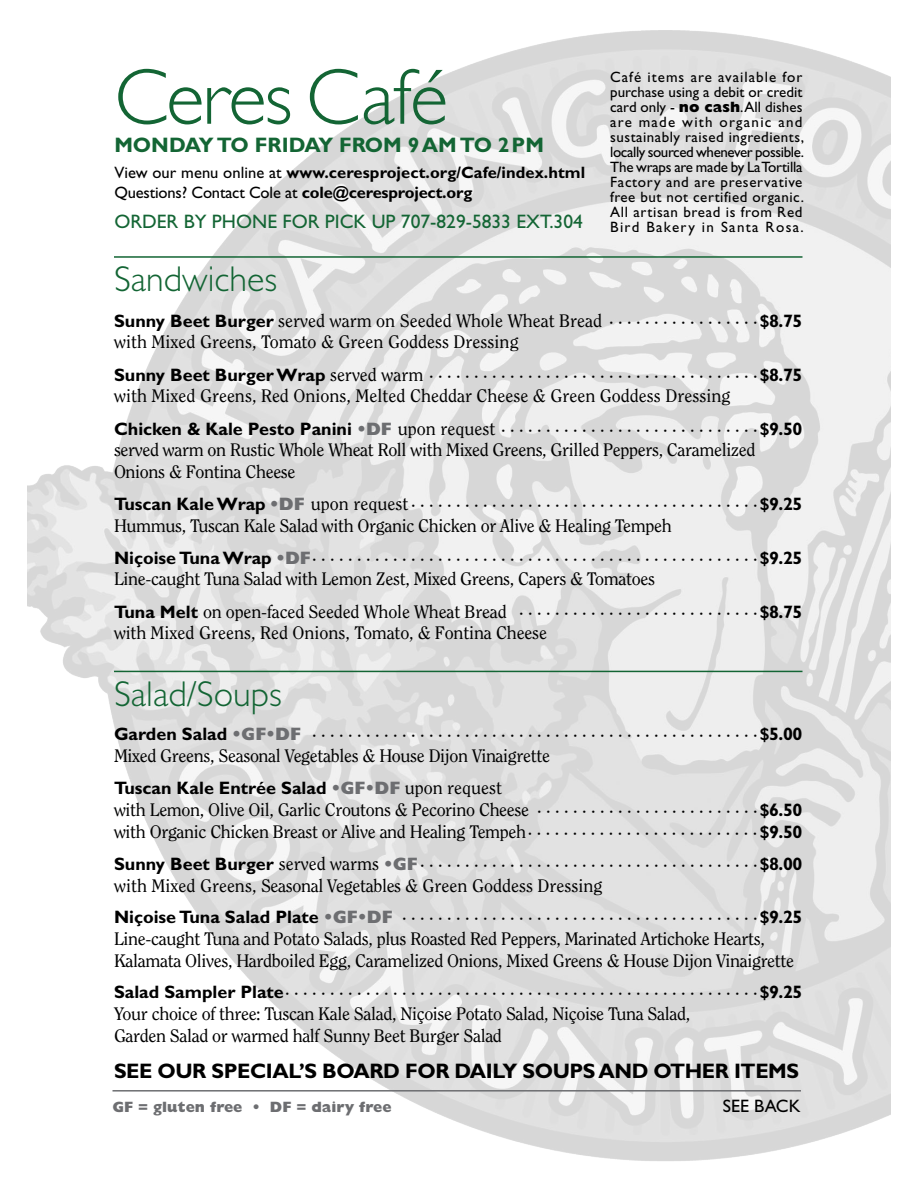
<style>
.page{position:relative;width:918px;height:1188px;background:#fff}
.page>*{position:absolute;margin:0;border:0;box-sizing:border-box;transform-origin:0 0}
.t1{font:300 79.5px "Gill Sans";letter-spacing:-.025em;color:#136534}
.t2{font:300 36px "Gill Sans";color:#136534}
.t3{font:700 21px "Gill Sans";letter-spacing:-.02em;color:#000}
.t4{font:700 21px "Gill Sans";color:#136534}
.t5{font:19.5px "Gill Sans";color:#136534}
.t6{font:18px/21.6px "Clearface Std";letter-spacing:-.02em;color:#000}
.t7{font:18px/21.6px "Clearface Std";color:#000}
.t8{font:700 18px "Gill Sans";color:#000}
.t9{font:18px "Gill Sans";color:#000}
.t10{font:700 16.5px/19.8px "Gill Sans";letter-spacing:.005em;color:#000}
.t11{font:15px/15px "Gill Sans";letter-spacing:.045em;color:#000;text-align:justify}
.t12{font:800 15px "Gill Sans";color:#6d6e71}
.s1{font-weight:400}
.s2{font-weight:800}
.s3{font-family:"Gill Sans";font-weight:700}
.s4{font-family:"Gill Sans";font-weight:800;color:#6d6e71}
.s5{font-weight:800;color:#6d6e71}
.s6{font-family:"Clearface Std";font-weight:400}
</style>
<div class="page">
<img style="left:27px;top:31px;width:864px;height:1130px">
<hr style="left:114px;top:256px;width:688px;height:2px;background:#136534">
<hr style="left:114px;top:671px;width:688px;height:1px;background:#136534">
<hr style="left:112px;top:1090px;width:689px;height:2px;background:#6d6e71">
<h1 class="t1" style="left:114px;top:52px;width:335px">Ceres Café</h1>
<p class="t4" style="left:114px;top:132px;width:431px">MONDAY TO FRIDAY FROM 9AM TO 2PM</p>
<p class="t10" style="left:114px;top:163px;width:472px"><span class="s1">View our menu online at</span> www.ceresproject.org/Cafe/index.html<br><span class="s1">Questions? Contact Cole at</span> cole@ceresproject.org</p>
<p class="t5" style="left:114px;top:210px;width:470px">ORDER BY PHONE FOR PICK UP 707-829-5833 EXT.304</p>
<p class="t11" style="left:610px;top:69px;width:195px">Café items are available for purchase using a debit or credit card only - <span class="s2">no cash</span>. All dishes are made with organic and sustainably raised ingredients, locally sourced whenever possible.<br>The wraps are made by La Tortilla Factory and are preservative free but not certified organic.<br>All artisan bread is from Red Bird Bakery in Santa Rosa.</p>
<h2 class="t2" style="left:114px;top:259px;width:165px">Sandwiches</h2>
<p class="t7" style="left:114px;top:310px;width:690px"><span class="s3">Sunny Beet Burger</span> served warm on Seeded Whole Wheat Bread · · · · · · · · · · · · · · · · <span class="s3">$8.75 </span>with Mixed Greens, Tomato &amp; Green Goddess Dressing</p>
<p class="t7" style="left:114px;top:364px;width:690px"><span class="s3">Sunny Beet Burger Wrap</span> served warm · · · · · · · · · · · · · · · · · · · · · · · · · · · · · · · · · · · · <span class="s3">$8.75 </span>with Mixed Greens, Red Onions, Melted Cheddar Cheese &amp; Green Goddess Dressing</p>
<p class="t6" style="left:114px;top:418px;width:690px"><span class="s3">Chicken &amp; Kale Pesto Panini</span> <span class="s4">•DF</span> upon request · · · · · · · · · · · · · · · · · · · · · · · · · · · · <span class="s3">$9.50 </span>served warm on Rustic Whole Wheat Roll with Mixed Greens, Grilled Peppers, Caramelized<br>Onions &amp; Fontina Cheese</p>
<p class="t6" style="left:114px;top:493px;width:690px"><span class="s3">Tuscan Kale Wrap</span> <span class="s4">•DF</span> upon request · · · · · · · · · · · · · · · · · · · · · · · · · · · · · · · · · · · · · · <span class="s3">$9.25<br></span>Hummus, Tuscan Kale Salad with Organic Chicken or Alive &amp; Healing Tempeh</p>
<p class="t6" style="left:114px;top:547px;width:690px"><span class="s3">Niçoise Tuna Wrap</span> <span class="s4">•DF</span> · · · · · · · · · · · · · · · · · · · · · · · · · · · · · · · · · · · · · · · · · · · · · · · · · <span class="s3">$9.25<br></span>Line-caught Tuna Salad with Lemon Zest, Mixed Greens, Capers &amp; Tomatoes</p>
<p class="t6" style="left:114px;top:601px;width:690px"><span class="s3">Tuna Melt</span> on open-faced Seeded Whole Wheat Bread · · · · · · · · · · · · · · · · · · · · · · · · · · <span class="s3">$8.75 </span>with Mixed Greens, Red Onions, Tomato, &amp; Fontina Cheese</p>
<h2 class="t2" style="left:114px;top:674px;width:170px">Salad/Soups</h2>
<p class="t6" style="left:114px;top:723px;width:690px"><span class="s3">Garden Salad</span> <span class="s4">•GF•DF</span> · · · · · · · · · · · · · · · · · · · · · · · · · · · · · · · · · · · · · · · · · · · · · · · · · <span class="s3">$5.00<br></span>Mixed Greens, Seasonal Vegetables &amp; House Dijon Vinaigrette</p>
<p class="t8" style="left:114px;top:778px;width:390px">Tuscan Kale Entrée Salad <span class="s5">•GF•DF</span> <span class="s6">upon request</span></p>
<p class="t6" style="left:114px;top:799px;width:690px">with Lemon, Olive Oil, Garlic Croutons &amp; Pecorino Cheese · · · · · · · · · · · · · · · · · · · · · · · · <span class="s3">$6.50 </span>with Organic Chicken Breast or Alive and Healing Tempeh · · · · · · · · · · · · · · · · · · · · · · · · · <span class="s3">$9.50</span></p>
<p class="t7" style="left:114px;top:853px;width:690px"><span class="s3">Sunny Beet Burger</span> served warms <span class="s4">•GF</span> · · · · · · · · · · · · · · · · · · · · · · · · · · · · · · · · · · · · · <span class="s3">$8.00 </span>with Mixed Greens, Seasonal Vegetables &amp; Green Goddess Dressing</p>
<p class="t6" style="left:114px;top:906px;width:690px"><span class="s3">Niçoise Tuna Salad Plate</span> <span class="s4">•GF•DF</span> · · · · · · · · · · · · · · · · · · · · · · · · · · · · · · · · · · · · · · · <span class="s3">$9.25<br></span>Line-caught Tuna and Potato Salads, plus Roasted Red Peppers, Marinated Artichoke Hearts,<br>Kalamata Olives, Hardboiled Egg, Caramelized Onions, Mixed Greens &amp; House Dijon Vinaigrette</p>
<p class="t6" style="left:114px;top:981px;width:690px"><span class="s3">Salad Sampler Plate</span> · · · · · · · · · · · · · · · · · · · · · · · · · · · · · · · · · · · · · · · · · · · · · · · · · · · · <span class="s3">$9.25<br></span>Your choice of three: Tuscan Kale Salad, Niçoise Potato Salad, Niçoise Tuna Salad,<br>Garden Salad or warmed half Sunny Beet Burger Salad</p>
<p class="t3" style="left:114px;top:1058px;width:687px">SEE OUR SPECIAL’S BOARD FOR DAILY SOUPS AND OTHER ITEMS</p>
<p class="t12" style="left:112px;top:1098px;width:281px">GF = gluten free • DF = dairy free</p>
<p class="t9" style="left:723px;top:1096px;width:79px">SEE BACK</p>
</div>
